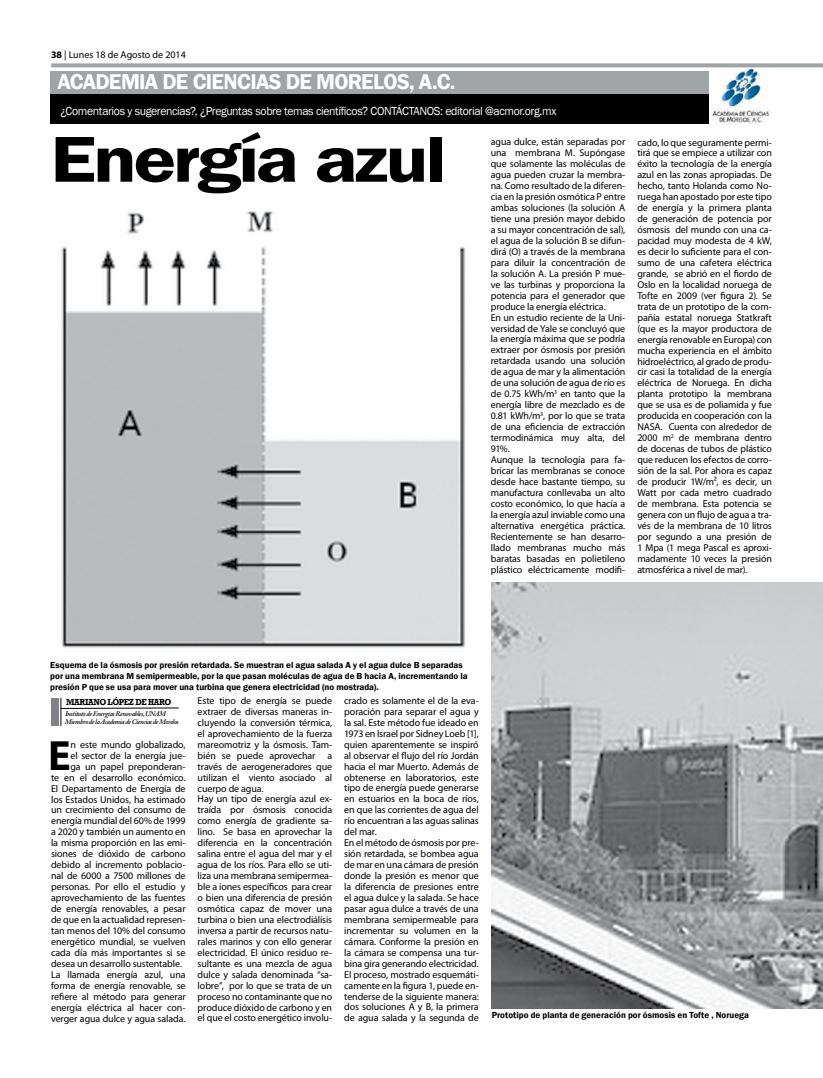
<style>
.page{position:relative;width:823px;height:1078px;background:#fff}
.page>*{position:absolute;margin:0;border:0;box-sizing:border-box;transform-origin:0 0}
.t1{font:600 67px "Franklin Gothic";letter-spacing:-.045em;color:#000;scale:1.2 1}
.t2{font:700 42.5px "Myriad Pro";color:#000}
.t3{font:600 22px "Franklin Gothic";letter-spacing:-.035em;color:#fff}
.t4{font:12px "Franklin Gothic";letter-spacing:-.035em;color:#fff}
.t5{font:10px/10.9px "Myriad Pro";letter-spacing:-.01em;color:#000}
.t6{font:600 9px/10.8px "Franklin Gothic";color:#000}
.t7{font:700 9px "Rockwell";letter-spacing:-.05em;color:#000;scale:.9 1}
.t8{font:italic 600 7px/7.8px "Adobe Caslon Pro";letter-spacing:-.05em;color:#000}
.s1{font-weight:700}
</style>
<div class="page">
<svg style="left:51px;top:63px;width:771px;height:4px;background:#a8acae"></svg>
<div style="left:50px;top:71px;width:720px;height:24px;background:#9fa4a6"></div>
<div style="left:50px;top:95px;width:720px;height:29px;background:#000"></div>
<img style="left:709px;top:69px;width:61px;height:55px">
<img style="left:61px;top:211px;width:404px;height:437px">
<img style="left:491px;top:582px;width:331px;height:426px">
<svg style="left:60px;top:697px;width:119px;height:28px"></svg>
<div style="left:51px;top:697px;width:7px;height:28px;background:#808285"></div>
<p class="t5" style="left:51px;top:49px;width:136px"><span class="s1">38</span> | Lunes 18 de Agosto de 2014</p>
<h3 class="t3" style="left:58px;top:68px;width:399px">ACADEMIA DE CIENCIAS DE MORELOS, A.C.</h3>
<p class="t4" style="left:60px;top:103px;width:497px">¿Comentarios y sugerencias?, ¿Preguntas sobre temas científicos? CONTÁCTANOS: editorial @acmor.org.mx</p>
<h1 class="t1" style="left:50px;top:118px;width:331px">Energía azul</h1>
<p class="t5" style="left:490px;top:136px;width:136px">agua dulce, están separadas por una membrana M. Supóngase que solamente las moléculas de agua pueden cruzar la membra&shy;na. Como resultado de la diferen&shy;cia en la presión osmótica P entre ambas soluciones (la solución A tiene una presión mayor debido a su mayor concentración de sal), el agua de la solución B se difun&shy;dirá (O) a través de la membrana para diluir la concentración de la solución A. La presión P mue&shy;ve las turbinas y proporciona la potencia para el generador que produce la energía eléctrica.<br>En un estudio reciente de la Uni&shy;versidad de Yale se concluyó que la energía máxima que se podría extraer por ósmosis por presión retardada usando una solución de agua de mar y la alimentación de una solución de agua de río es de 0.75 kWh/m<sup>3</sup> en tanto que la energía libre de mezclado es de<br>0.81 kWh/m<sup>3</sup>, por lo que se trata de una eficiencia de extracción termodinámica muy alta, del<br>91%.<br>Aunque la tecnología para fa&shy;bricar las membranas se conoce desde hace bastante tiempo, su manufactura conllevaba un alto costo económico, lo que hacía a la energía azul inviable como una alternativa energética práctica.<br>Recientemente se han desarro&shy;llado membranas mucho más baratas basadas en polietileno plástico eléctricamente modifi-</p>
<p class="t5" style="left:637px;top:136px;width:136px;text-align:justify">cado, lo que seguramente permi&shy;tirá que se empiece a utilizar con éxito la tecnología de la energía azul en las zonas apropiadas. De hecho, tanto Holanda como No&shy;ruega han apostado por este tipo de energía y la primera planta de generación de potencia por ósmosis del mundo con una ca&shy;pacidad muy modesta de 4 kW, es decir lo suficiente para el con&shy;sumo de una cafetera eléctrica grande, se abrió en el fiordo de Oslo en la localidad noruega de Tofte en 2009 (ver figura 2). Se trata de un prototipo de la com&shy;pañía estatal noruega Statkraft (que es la mayor productora de energía renovable en Europa) con mucha experiencia en el ámbito hidroeléctrico, al grado de produ&shy;cir casi la totalidad de la energía eléctrica de Noruega. En dicha planta prototipo la membrana que se usa es de poliamida y fue producida en cooperación con la NASA. Cuenta con alrededor de 2000 m<sup>2</sup> de membrana dentro de docenas de tubos de plástico que reducen los efectos de corro&shy;sión de la sal. Por ahora es capaz de producir 1W/m², es decir, un Watt por cada metro cuadrado de membrana. Esta potencia se genera con un flujo de agua a tra&shy;vés de la membrana de 10 litros por segundo a una presión de 1 Mpa (1 mega Pascal es aproxi&shy;madamente 10 veces la presión atmosférica a nivel de mar).</p>
<p class="t6" style="left:50px;top:659px;width:419px">Esquema de la ósmosis por presión retardada. Se muestran el agua salada A y el agua dulce B separadas por una membrana M semipermeable, por la que pasan moléculas de agua de B hacia A, incrementando la presión p que se usa para mover una turbina que genera electricidad (no mostrada).</p>
<p class="t7" style="left:66px;top:696px;width:118px">MARIANO LÓPEZ DE HARO</p>
<p class="t8" style="left:65px;top:710px;width:115px">Instituto de Energías Renovables, UNAM<br>Miembro de la Academia de Ciencias de Morelos</p>
<h2 class="t2" style="left:48px;top:727px;width:24px">E</h2>
<p class="t5" style="left:70px;top:738px;width:116px">n este mundo globalizado,</p>
<p class="t5" style="left:70px;top:749px;width:116px">el sector de la energía jue-</p>
<p class="t5" style="left:70px;top:760px;width:116px">ga un papel preponderan-</p>
<p class="t5" style="left:51px;top:771px;width:136px">te en el desarrollo económico.</p>
<p class="t5" style="left:51px;top:782px;width:136px">El Departamento de Energía de</p>
<p class="t5" style="left:51px;top:793px;width:136px">los Estados Unidos, ha estimado</p>
<p class="t5" style="left:51px;top:804px;width:136px">un crecimiento del consumo de</p>
<p class="t5" style="left:51px;top:815px;width:136px">energía mundial del 60% de 1999</p>
<p class="t5" style="left:51px;top:826px;width:136px">a 2020 y también un aumento en</p>
<p class="t5" style="left:51px;top:837px;width:136px">la misma proporción en las emi-</p>
<p class="t5" style="left:51px;top:848px;width:136px">siones de dióxido de carbono</p>
<p class="t5" style="left:51px;top:859px;width:136px">debido al incremento poblacio-</p>
<p class="t5" style="left:51px;top:870px;width:136px">nal de 6000 a 7500 millones de</p>
<p class="t5" style="left:51px;top:880px;width:136px">personas. Por ello el estudio y</p>
<p class="t5" style="left:51px;top:891px;width:136px">aprovechamiento de las fuentes</p>
<p class="t5" style="left:51px;top:902px;width:136px">de energía renovables, a pesar</p>
<p class="t5" style="left:51px;top:913px;width:136px">de que en la actualidad represen-</p>
<p class="t5" style="left:51px;top:924px;width:136px">tan menos del 10% del consumo</p>
<p class="t5" style="left:51px;top:935px;width:136px">energético mundial, se vuelven</p>
<p class="t5" style="left:51px;top:946px;width:136px">cada día más importantes si se</p>
<p class="t5" style="left:51px;top:957px;width:132px">desea un desarrollo sustentable.</p>
<p class="t5" style="left:51px;top:968px;width:136px">La llamada energía azul, una</p>
<p class="t5" style="left:51px;top:979px;width:136px">forma de energía renovable, se</p>
<p class="t5" style="left:51px;top:990px;width:136px">refiere al método para generar</p>
<p class="t5" style="left:51px;top:1001px;width:136px">energía eléctrica al hacer con-</p>
<p class="t5" style="left:51px;top:1012px;width:136px">verger agua dulce y agua salada.</p>
<p class="t5" style="left:197px;top:694px;width:136px">Este tipo de energía se puede extraer de diversas maneras in&shy;cluyendo la conversión térmica, el aprovechamiento de la fuerza mareomotriz y la ósmosis. Tam&shy;bién se puede aprovechar a través de aerogeneradores que utilizan el viento asociado al cuerpo de agua.<br>Hay un tipo de energía azul ex&shy;traída por ósmosis conocida como energía de gradiente sa&shy;lino. Se basa en aprovechar la diferencia en la concentración salina entre el agua del mar y el agua de los ríos. Para ello se uti&shy;liza una membrana semipermea&shy;ble a iones específicos para crear o bien una diferencia de presión osmótica capaz de mover una turbina o bien una electrodiálisis inversa a partir de recursos natu&shy;rales marinos y con ello generar electricidad. El único residuo re&shy;sultante es una mezcla de agua dulce y salada denominada “sa&shy;lobre”, por lo que se trata de un proceso no contaminante que no produce dióxido de carbono y en el que el costo energético involu-</p>
<p class="t5" style="left:344px;top:694px;width:136px">crado es solamente el de la eva&shy;poración para separar el agua y la sal. Este método fue ideado en<br>1973 en Israel por Sidney Loeb [1], quien aparentemente se inspiró al observar el flujo del río Jordán hacia el mar Muerto. Además de obtenerse en laboratorios, este tipo de energía puede generarse en estuarios en la boca de ríos, en que las corrientes de agua del río encuentran a las aguas salinas del mar.<br>En el método de ósmosis por pre&shy;sión retardada, se bombea agua de mar en una cámara de presión donde la presión es menor que la diferencia de presiones entre el agua dulce y la salada. Se hace pasar agua dulce a través de una membrana semipermeable para incrementar su volumen en la cámara. Conforme la presión en la cámara se compensa una tur&shy;bina gira generando electricidad.<br>El proceso, mostrado esquemáti&shy;camente en la figura 1, puede en&shy;tenderse de la siguiente manera: dos soluciones A y B, la primera de agua salada y la segunda de</p>
<p class="t6" style="left:491px;top:1009px;width:258px">prototipo de planta de generación por ósmosis en Tofte , Noruega</p>
</div>
